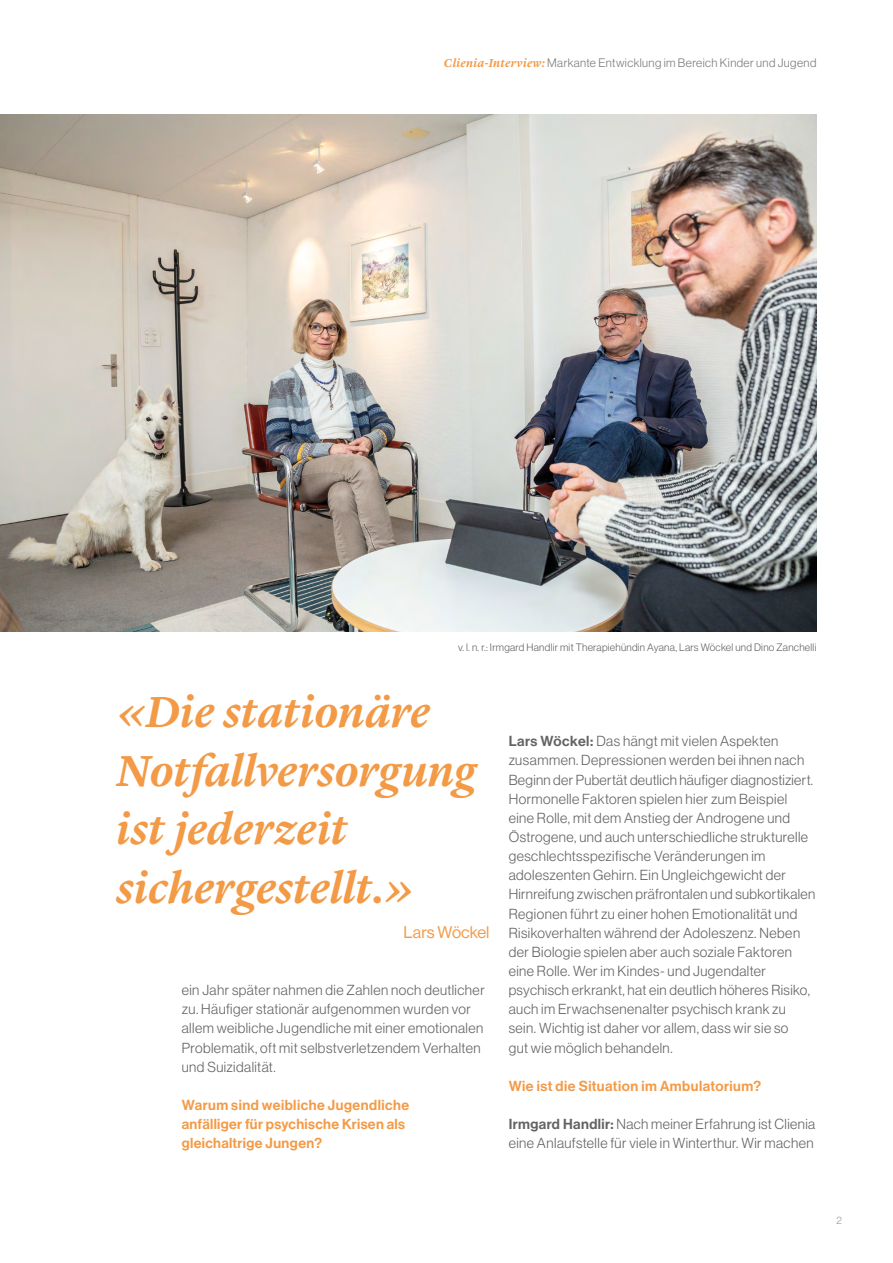
<style>
.page{position:relative;width:893px;height:1263px;background:#fff}
.page>*{position:absolute;margin:0;border:0;box-sizing:border-box;transform-origin:0 0}
.t1{font:italic 600 45px/58.5px "Lyon Text";letter-spacing:-.005em;color:#f39a46}
.t2{font:16.5px "N Haas Grotesk DS Pro 55 Rg";letter-spacing:.005em;color:#f39a46}
.t3{font:14.25px/19.2px "N Haas Grotesk DS Pro 45 Lt";letter-spacing:.03em;color:#646363}
.t4{font:14.25px/19.2px "N Haas Grotesk DS Pro 65 Md";letter-spacing:.025em;color:#f39a46}
.t5{font:12px "N Haas Grotesk DS Pro 45 Lt";letter-spacing:.035em;color:#7c7b7b}
.t6{font:10.5px "N Haas Grotesk DS Pro 45 Lt";letter-spacing:.025em;color:#646363}
.t7{font:10.5px "N Haas Grotesk DS Pro 45 Lt";color:#9d9d9c}
.s1{font-family:"Lyon Text";font-weight:600;font-style:italic;color:#f39a46}
.s2{font-family:"N Haas Grotesk DS Pro 65 Md"}
</style>
<div class="page">
<img style="left:0;top:115px;width:816px;height:516px">
<p class="t5" style="left:444px;top:56px;width:374px"><span class="s1">Clienia-Interview:</span> Markante Entwicklung im Bereich Kinder und Jugend</p>
<p class="t6" style="left:458px;top:641px;width:360px">v. l. n. r.: Irmgard Handlir mit Therapiehündin Ayana, Lars Wöckel und Dino Zanchelli</p>
<h1 class="t1" style="left:116px;top:679px;width:362px">«Die stationäre<br>Notfallversorgung ist jederzeit sichergestellt.»</h1>
<p class="t2" style="left:404px;top:923px;width:87px">Lars Wöckel</p>
<p class="t3" style="left:182px;top:980px;width:304px">ein Jahr später nahmen die Zahlen noch deutlicher zu. Häufiger stationär aufgenommen wurden vor allem weibliche Jugendliche mit einer emotionalen Problematik, oft mit selbstverletzendem Verhalten und Suizidalität.</p>
<p class="t4" style="left:182px;top:1095px;width:229px">Warum sind weibliche Jugendliche anfälliger für psychische Krisen als gleichaltrige Jungen?</p>
<p class="t3" style="left:509px;top:732px;width:308px"><span class="s2">Lars Wöckel:</span> Das hängt mit vielen Aspekten zusammen. Depressionen werden bei ihnen nach Beginn der Pubertät deutlich häufiger diagnostiziert.<br>Hormonelle Faktoren spielen hier zum Beispiel eine Rolle, mit dem Anstieg der Androgene und Östrogene, und auch unterschiedliche strukturelle geschlechtsspezifische Veränderungen im adoleszenten Gehirn. Ein Ungleichgewicht der Hirnreifung zwischen präfrontalen und subkortikalen Regionen führt zu einer hohen Emotionalität und Risikoverhalten während der Adoleszenz. Neben der Biologie spielen aber auch soziale Faktoren eine Rolle. Wer im Kindes- und Jugendalter psychisch erkrankt, hat ein deutlich höheres Risiko, auch im Erwachsenenalter psychisch krank zu sein. Wichtig ist daher vor allem, dass wir sie so<br>gut wie möglich behandeln.</p>
<p class="t4" style="left:509px;top:1076px;width:254px">Wie ist die Situation im Ambulatorium?</p>
<p class="t3" style="left:509px;top:1114px;width:308px"><span class="s2">Irmgard Handlir:</span> Nach meiner Erfahrung ist Clienia eine Anlaufstelle für viele in Winterthur. Wir machen</p>
<p class="t7" style="left:836px;top:1214px;width:7px">2</p>
</div>
